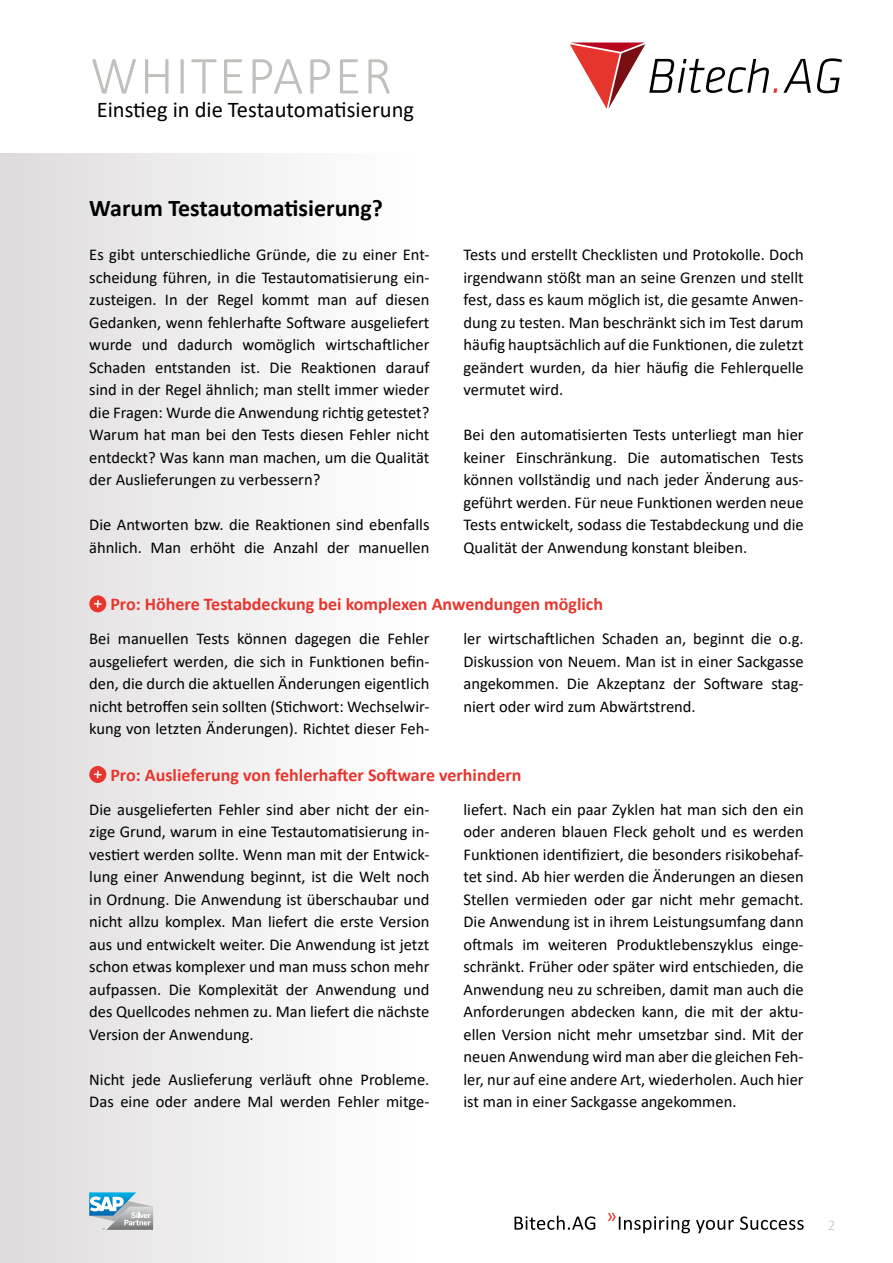
<style>
.page{position:relative;width:893px;height:1263px;background:#fff}
.page>*{position:absolute;margin:0;border:0;box-sizing:border-box;transform-origin:0 0}
.t1{font:300 54px "Calibri";letter-spacing:.04em;color:#c0c1bc}
.t2{font:700 24px "Calibri";color:#000}
.t3{font:22.5px "Calibri";color:#000}
.t4{font:700 18px "Calibri";color:#e6362e}
.t5{font:16.5px/22.5px "Calibri";color:#000;text-align:justify}
.t6{font:300 15px "Calibri";color:#c0c1bc}
</style>
<div class="page">
<div style="left:0;top:153px;width:425px;height:1110px;background:linear-gradient(to right,#dedbdc,#fff)"></div>
<svg style="left:817px;top:58px;width:25px;height:35px"></svg>
<svg style="left:783px;top:59px;width:28px;height:34px"></svg>
<svg style="left:570px;top:43px;width:207px;height:66px"></svg>
<svg style="left:608px;top:1213px;width:196px;height:20px"></svg>
<svg style="left:514px;top:1216px;width:81px;height:14px"></svg>
<svg style="left:89px;top:1192px;width:64px;height:38px;background:#a2bfcd"></svg>
<div style="left:89px;top:595px;width:17px;height:17px;background:#e6362e;border-radius:50%"></div>
<svg style="left:94px;top:600px;width:8px;height:8px"></svg>
<div style="left:89px;top:766px;width:17px;height:17px;background:#e6362e;border-radius:50%"></div>
<svg style="left:94px;top:771px;width:8px;height:7px"></svg>
<h1 class="t1" style="left:90px;top:42px;width:303px">WHITEPAPER</h1>
<h3 class="t3" style="left:97px;top:94px;width:319px">Einstieg in die Testautomatisierung</h3>
<h2 class="t2" style="left:89px;top:191px;width:295px">Warum Testautomatisierung?</h2>
<p class="t5" style="left:89px;top:243px;width:342px">Es gibt unterschiedliche Gründe, die zu einer Ent&shy;scheidung führen, in die Testautomatisierung ein&shy;zusteigen. In der Regel kommt man auf diesen Gedanken, wenn fehlerhafte Software ausgeliefert wurde und dadurch womöglich wirtschaftlicher Schaden entstanden ist. Die Reaktionen darauf sind in der Regel ähnlich; man stellt immer wieder die Fragen: Wurde die Anwendung richtig getestet?<br>Warum hat man bei den Tests diesen Fehler nicht entdeckt? Was kann man machen, um die Qualität der Auslieferungen zu verbessern?</p>
<p class="t5" style="left:89px;top:513px;width:342px">Die Antworten bzw. die Reaktionen sind ebenfalls ähnlich. Man erhöht die Anzahl der manuellen</p>
<p class="t5" style="left:463px;top:243px;width:342px">Tests und erstellt Checklisten und Protokolle. Doch irgendwann stößt man an seine Grenzen und stellt fest, dass es kaum möglich ist, die gesamte Anwen&shy;dung zu testen. Man beschränkt sich im Test darum häufig hauptsächlich auf die Funktionen, die zuletzt geändert wurden, da hier häufig die Fehlerquelle vermutet wird.</p>
<p class="t5" style="left:463px;top:423px;width:342px">Bei den automatisierten Tests unterliegt man hier keiner Einschränkung. Die automatischen Tests können vollständig und nach jeder Änderung aus&shy;geführt werden. Für neue Funktionen werden neue Tests entwickelt, sodass die Testabdeckung und die Qualität der Anwendung konstant bleiben.</p>
<p class="t4" style="left:110px;top:591px;width:494px">Pro: Höhere Testabdeckung bei komplexen Anwendungen möglich</p>
<p class="t5" style="left:89px;top:627px;width:342px">Bei manuellen Tests können dagegen die Fehler ausgeliefert werden, die sich in Funktionen befin&shy;den, die durch die aktuellen Änderungen eigentlich nicht betroffen sein sollten (Stichwort: Wechselwir&shy;kung von letzten Änderungen). Richtet dieser Feh-</p>
<p class="t5" style="left:463px;top:627px;width:342px">ler wirtschaftlichen Schaden an, beginnt die o.g.<br>Diskussion von Neuem. Man ist in einer Sackgasse angekommen. Die Akzeptanz der Software stag&shy;niert oder wird zum Abwärtstrend.</p>
<p class="t4" style="left:110px;top:762px;width:413px">Pro: Auslieferung von fehlerhafter Software verhindern</p>
<p class="t5" style="left:89px;top:797px;width:342px">Die ausgelieferten Fehler sind aber nicht der ein&shy;zige Grund, warum in eine Testautomatisierung in&shy;vestiert werden sollte. Wenn man mit der Entwick&shy;lung einer Anwendung beginnt, ist die Welt noch in Ordnung. Die Anwendung ist überschaubar und nicht allzu komplex. Man liefert die erste Version aus und entwickelt weiter. Die Anwendung ist jetzt schon etwas komplexer und man muss schon mehr aufpassen. Die Komplexität der Anwendung und des Quellcodes nehmen zu. Man liefert die nächste Version der Anwendung.</p>
<p class="t5" style="left:89px;top:1067px;width:342px">Nicht jede Auslieferung verläuft ohne Probleme.<br>Das eine oder andere Mal werden Fehler mitge-</p>
<p class="t5" style="left:463px;top:797px;width:342px">liefert. Nach ein paar Zyklen hat man sich den ein oder anderen blauen Fleck geholt und es werden Funktionen identifiziert, die besonders risikobehaf&shy;tet sind. Ab hier werden die Änderungen an diesen Stellen vermieden oder gar nicht mehr gemacht.<br>Die Anwendung ist in ihrem Leistungsumfang dann oftmals im weiteren Produktlebenszyklus einge&shy;schränkt. Früher oder später wird entschieden, die Anwendung neu zu schreiben, damit man auch die Anforderungen abdecken kann, die mit der aktu&shy;ellen Version nicht mehr umsetzbar sind. Mit der neuen Anwendung wird man aber die gleichen Feh&shy;ler, nur auf eine andere Art, wiederholen. Auch hier ist man in einer Sackgasse angekommen.</p>
<p class="t6" style="left:828px;top:1215px;width:9px">2</p>
</div>
